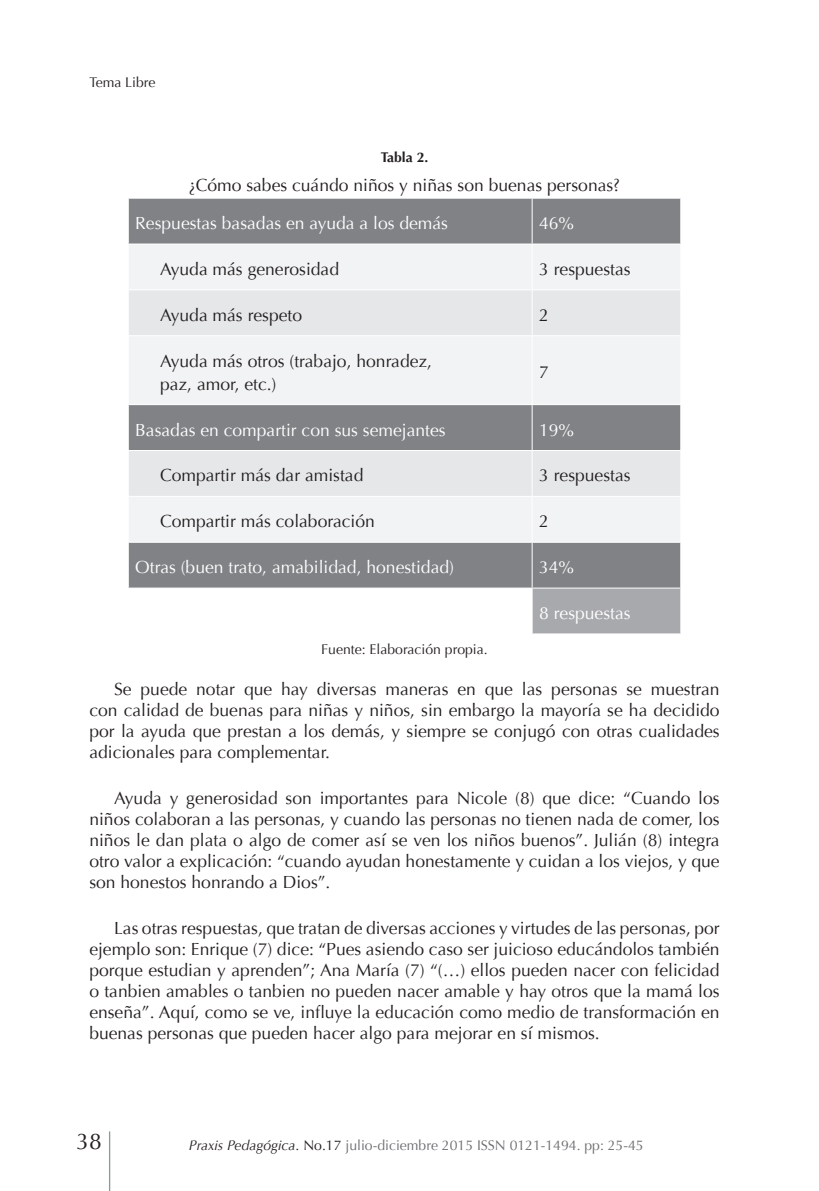
<style>
.page{position:relative;width:819px;height:1191px;background:#fff}
.page>*{position:absolute;margin:0;border:0;box-sizing:border-box;transform-origin:0 0}
.t1{font:22.75px "Optima";color:#231f20}
.PARRAFO_2{font:17.5px/21px "Optima";color:#231f20;text-align:justify}
.Table_Paragraph{font:17.5px "Optima";color:#231f20}
.Table_Paragraph-2{font:17.5px "Optima";color:#fff}
.t2{font:14px "Optima";color:#6c6d70}
.TABLAS{font:14px "Optima";color:#231f20}
.TABLAS-2{font:700 14px "Optima";color:#231f20}
.s1{font-style:italic;color:#231f20}
.s2{color:#231f20}
</style>
<div class="page">
<hr style="left:109px;top:1131px;width:1px;height:60px;background:#939598">
<div style="left:129px;top:199px;width:551px;height:388px;background:#808285"></div>
<div style="left:129px;top:244px;width:551px;height:298px;background:#f2f3f4"></div>
<svg style="left:129px;top:290px;width:551px;height:206px"></svg>
<div style="left:532px;top:588px;width:148px;height:46px;background:#a8a9ad"></div>
<hr style="left:531px;top:199px;width:1px;height:44px;background:#fff">
<hr style="left:128px;top:243px;width:404px;height:1px;background:#fff">
<hr style="left:532px;top:243px;width:149px;height:1px;background:#fff">
<hr style="left:531px;top:244px;width:1px;height:45px;background:#fff">
<hr style="left:128px;top:289px;width:404px;height:1px;background:#fff">
<hr style="left:532px;top:289px;width:149px;height:1px;background:#fff">
<hr style="left:531px;top:290px;width:1px;height:45px;background:#fff">
<hr style="left:128px;top:335px;width:404px;height:1px;background:#fff">
<hr style="left:532px;top:335px;width:149px;height:1px;background:#fff">
<hr style="left:531px;top:336px;width:1px;height:68px;background:#fff">
<hr style="left:128px;top:404px;width:404px;height:1px;background:#fff">
<hr style="left:532px;top:404px;width:149px;height:1px;background:#fff">
<hr style="left:531px;top:405px;width:1px;height:45px;background:#fff">
<hr style="left:128px;top:450px;width:404px;height:1px;background:#fff">
<hr style="left:532px;top:450px;width:149px;height:1px;background:#fff">
<hr style="left:531px;top:451px;width:1px;height:45px;background:#fff">
<hr style="left:128px;top:496px;width:404px;height:1px;background:#fff">
<hr style="left:532px;top:496px;width:149px;height:1px;background:#fff">
<hr style="left:531px;top:497px;width:1px;height:45px;background:#fff">
<hr style="left:128px;top:542px;width:404px;height:1px;background:#fff">
<hr style="left:532px;top:542px;width:149px;height:1px;background:#fff">
<hr style="left:531px;top:542px;width:1px;height:45px;background:#fff">
<hr style="left:532px;top:633px;width:149px;height:1px;background:#fff">
<p class="TABLAS" style="left:89px;top:74px;width:68px">Tema Libre</p>
<p class="TABLAS-2" style="left:380px;top:149px;width:49px">Tabla 2.</p>
<p class="PARRAFO_2" style="left:189px;top:174px;width:432px">¿Cómo sabes cuándo niños y niñas son buenas personas?</p>
<p class="Table_Paragraph-2" style="left:135px;top:213px;width:314px">Respuestas basadas en ayuda a los demás</p>
<p class="Table_Paragraph-2" style="left:539px;top:213px;width:37px">46%</p>
<p class="Table_Paragraph" style="left:160px;top:259px;width:180px">Ayuda más generosidad</p>
<p class="Table_Paragraph" style="left:539px;top:259px;width:93px">3 respuestas</p>
<p class="Table_Paragraph" style="left:160px;top:305px;width:143px">Ayuda más respeto</p>
<p class="Table_Paragraph" style="left:539px;top:305px;width:11px">2</p>
<p class="Table_Paragraph" style="left:160px;top:351px;width:273px">Ayuda más otros (trabajo, honradez,</p>
<p class="Table_Paragraph" style="left:160px;top:374px;width:118px">paz, amor, etc.)</p>
<p class="Table_Paragraph" style="left:539px;top:362px;width:11px">7</p>
<p class="Table_Paragraph-2" style="left:135px;top:419px;width:312px">Basadas en compartir con sus semejantes</p>
<p class="Table_Paragraph-2" style="left:539px;top:419px;width:37px">19%</p>
<p class="Table_Paragraph" style="left:160px;top:465px;width:205px">Compartir más dar amistad</p>
<p class="Table_Paragraph" style="left:539px;top:465px;width:93px">3 respuestas</p>
<p class="Table_Paragraph" style="left:160px;top:511px;width:216px">Compartir más colaboración</p>
<p class="Table_Paragraph" style="left:539px;top:511px;width:11px">2</p>
<p class="Table_Paragraph-2" style="left:135px;top:557px;width:320px">Otras (buen trato, amabilidad, honestidad)</p>
<p class="Table_Paragraph-2" style="left:539px;top:557px;width:37px">34%</p>
<p class="Table_Paragraph-2" style="left:539px;top:603px;width:93px">8 respuestas</p>
<p class="TABLAS" style="left:321px;top:641px;width:168px">Fuente: Elaboración propia.</p>
<p class="PARRAFO_2" style="left:89px;top:679px;width:632px;text-indent:25px">Se puede notar que hay diversas maneras en que las personas se muestran con calidad de buenas para niñas y niños, sin embargo la mayoría se ha decidido por la ayuda que prestan a los demás, y siempre se conjugó con otras cualidades adicionales para complementar.</p>
<p class="PARRAFO_2" style="left:89px;top:787px;width:631px;text-indent:25px">Ayuda y generosidad son importantes para Nicole (8) que dice: “Cuando los niños colaboran a las personas, y cuando las personas no tienen nada de comer, los niños le dan plata o algo de comer así se ven los niños buenos”. Julián (8) integra otro valor a explicación: “cuando ayudan honestamente y cuidan a los viejos, y que son honestos honrando a Dios”.</p>
<p class="PARRAFO_2" style="left:89px;top:917px;width:632px;text-indent:25px">Las otras respuestas, que tratan de diversas acciones y virtudes de las personas, por ejemplo son: Enrique (7) dice: “Pues asiendo caso ser juicioso educándolos también porque estudian y aprenden”; Ana María (7) “(…) ellos pueden nacer con felicidad o tanbien amables o tanbien no pueden nacer amable y hay otros que la mamá los enseña”. Aquí, como se ve, influye la educación como medio de transformación en buenas personas que pueden hacer algo para mejorar en sí mismos.</p>
<h1 class="t1" style="left:76px;top:1128px;width:27px">38</h1>
<p class="t2" style="left:189px;top:1136px;width:456px"><span class="s1">Praxis Pedagógica</span><span class="s2">. No.17</span> julio-diciembre 2015 ISSN 0121-1494. pp: 25-45</p>
</div>
